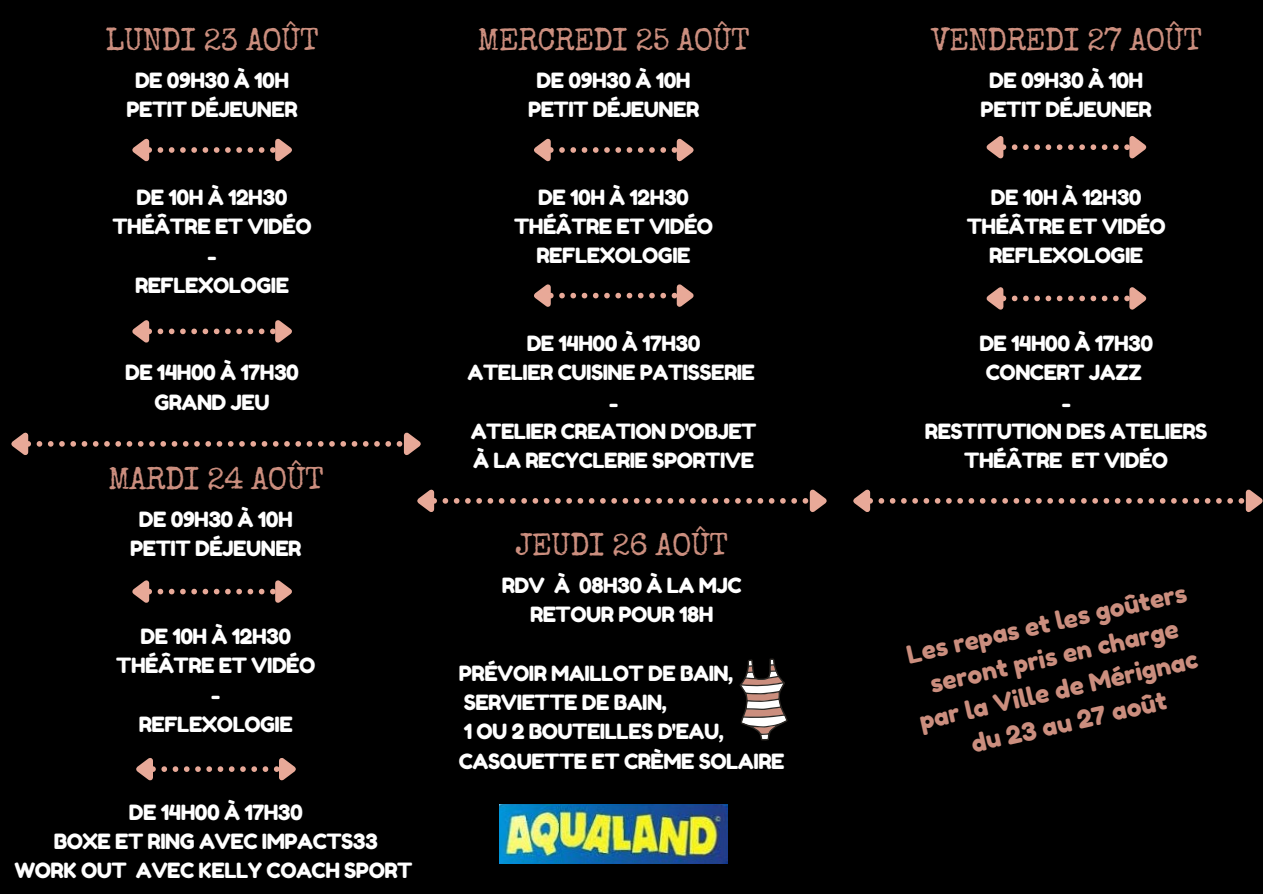
<style>
.page{position:relative;width:1263px;height:894px;background:#fff}
.page>*{position:absolute;margin:0;border:0;box-sizing:border-box;transform-origin:0 0}
.t1{font:31.5px "Special Elite";letter-spacing:-.025em;color:#cb8e7e}
.t2{font:24.75px "Fredoka One";color:#cb8e7e}
.t3{font:21px "Fredoka One";letter-spacing:-.025em;color:#fff}
</style>
<div class="page">
<div style="left:0;top:0;width:1263px;height:893px;background:#000"></div>
<svg style="left:11px;top:432px;width:410px;height:24px"></svg>
<svg style="left:417px;top:489px;width:410px;height:24px"></svg>
<svg style="left:853px;top:489px;width:410px;height:24px"></svg>
<img style="left:500px;top:804px;width:228px;height:59px">
<svg style="left:132px;top:138px;width:160px;height:24px"></svg>
<svg style="left:136px;top:758px;width:160px;height:23px"></svg>
<svg style="left:534px;top:284px;width:160px;height:23px"></svg>
<svg style="left:132px;top:320px;width:160px;height:23px"></svg>
<svg style="left:132px;top:580px;width:160px;height:23px"></svg>
<svg style="left:534px;top:138px;width:160px;height:24px"></svg>
<svg style="left:739px;top:658px;width:49px;height:82px"></svg>
<svg style="left:986px;top:287px;width:161px;height:23px"></svg>
<svg style="left:986px;top:136px;width:161px;height:23px"></svg>
<p class="t1" style="left:106px;top:27px;width:215px">LUNDI 23 AOÛT</p>
<p class="t3" style="left:135px;top:67px;width:155px">DE 09H30 À 10H</p>
<p class="t3" style="left:126px;top:97px;width:173px">PETIT DÉJEUNER</p>
<p class="t3" style="left:137px;top:184px;width:152px">DE 10H À 12H30</p>
<p class="t3" style="left:112px;top:214px;width:201px">THÉÂTRE ET VIDÉO</p>
<p class="t3" style="left:207px;top:243px;width:11px">-</p>
<p class="t3" style="left:135px;top:272px;width:156px">REFLEXOLOGIE</p>
<p class="t3" style="left:125px;top:360px;width:175px">DE 14H00 À 17H30</p>
<p class="t3" style="left:154px;top:389px;width:117px">GRAND JEU</p>
<p class="t1" style="left:108px;top:466px;width:217px">MARDI 24 AOÛT</p>
<p class="t3" style="left:139px;top:506px;width:155px">DE 09H30 À 10H</p>
<p class="t3" style="left:130px;top:535px;width:173px">PETIT DÉJEUNER</p>
<p class="t3" style="left:140px;top:623px;width:152px">DE 10H À 12H30</p>
<p class="t3" style="left:116px;top:652px;width:201px">THÉÂTRE ET VIDÉO</p>
<p class="t3" style="left:211px;top:681px;width:11px">-</p>
<p class="t3" style="left:139px;top:711px;width:156px">REFLEXOLOGIE</p>
<p class="t3" style="left:129px;top:798px;width:175px">DE 14H00 À 17H30</p>
<p class="t3" style="left:54px;top:828px;width:326px">BOXE ET RING AVEC IMPACTS33</p>
<p class="t3" style="left:14px;top:857px;width:400px">WORK OUT AVEC KELLY COACH SPORT</p>
<p class="t1" style="left:478px;top:27px;width:274px">MERCREDI 25 AOÛT</p>
<p class="t3" style="left:537px;top:67px;width:155px">DE 09H30 À 10H</p>
<p class="t3" style="left:528px;top:97px;width:173px">PETIT DÉJEUNER</p>
<p class="t3" style="left:538px;top:184px;width:152px">DE 10H À 12H30</p>
<p class="t3" style="left:514px;top:214px;width:201px">THÉÂTRE ET VIDÉO</p>
<p class="t3" style="left:537px;top:243px;width:156px">REFLEXOLOGIE</p>
<p class="t3" style="left:527px;top:330px;width:175px">DE 14H00 À 17H30</p>
<p class="t3" style="left:467px;top:360px;width:289px">ATELIER CUISINE PATISSERIE</p>
<p class="t3" style="left:609px;top:389px;width:11px">-</p>
<p class="t3" style="left:471px;top:418px;width:287px">ATELIER CREATION D'OBJET</p>
<p class="t3" style="left:473px;top:447px;width:283px">À LA RECYCLERIE SPORTIVE</p>
<p class="t1" style="left:516px;top:532px;width:214px">JEUDI 26 AOÛT</p>
<p class="t3" style="left:502px;top:572px;width:242px">RDV À 08H30 À LA MJC</p>
<p class="t3" style="left:530px;top:601px;width:185px">RETOUR POUR 18H</p>
<p class="t3" style="left:459px;top:660px;width:276px">PRÉVOIR MAILLOT DE BAIN,</p>
<p class="t3" style="left:464px;top:689px;width:205px">SERVIETTE DE BAIN,</p>
<p class="t3" style="left:464px;top:718px;width:262px">1 OU 2 BOUTEILLES D'EAU,</p>
<p class="t3" style="left:459px;top:748px;width:327px">CASQUETTE ET CRÈME SOLAIRE</p>
<p class="t1" style="left:931px;top:27px;width:273px">VENDREDI 27 AOÛT</p>
<p class="t3" style="left:989px;top:67px;width:155px">DE 09H30 À 10H</p>
<p class="t3" style="left:981px;top:97px;width:173px">PETIT DÉJEUNER</p>
<p class="t3" style="left:991px;top:184px;width:152px">DE 10H À 12H30</p>
<p class="t3" style="left:967px;top:214px;width:201px">THÉÂTRE ET VIDÉO</p>
<p class="t3" style="left:989px;top:243px;width:156px">REFLEXOLOGIE</p>
<p class="t3" style="left:979px;top:330px;width:175px">DE 14H00 À 17H30</p>
<p class="t3" style="left:986px;top:360px;width:157px">CONCERT JAZZ</p>
<p class="t3" style="left:1062px;top:389px;width:11px">-</p>
<p class="t3" style="left:925px;top:418px;width:284px">RESTITUTION DES ATELIERS</p>
<p class="t3" style="left:964px;top:447px;width:205px">THÉÂTRE ET VIDÉO</p>
<p class="t2" style="left:904px;top:640px;width:288px;rotate:-13deg">Les repas et les goûters</p>
<p class="t2" style="left:927px;top:670px;width:255px;rotate:-13deg">seront pris en charge</p>
<p class="t2" style="left:916px;top:707px;width:286px;rotate:-13deg">par la Ville de Mérignac</p>
<p class="t2" style="left:968px;top:729px;width:201px;rotate:-13deg">du 23 au 27 août</p>
</div>
